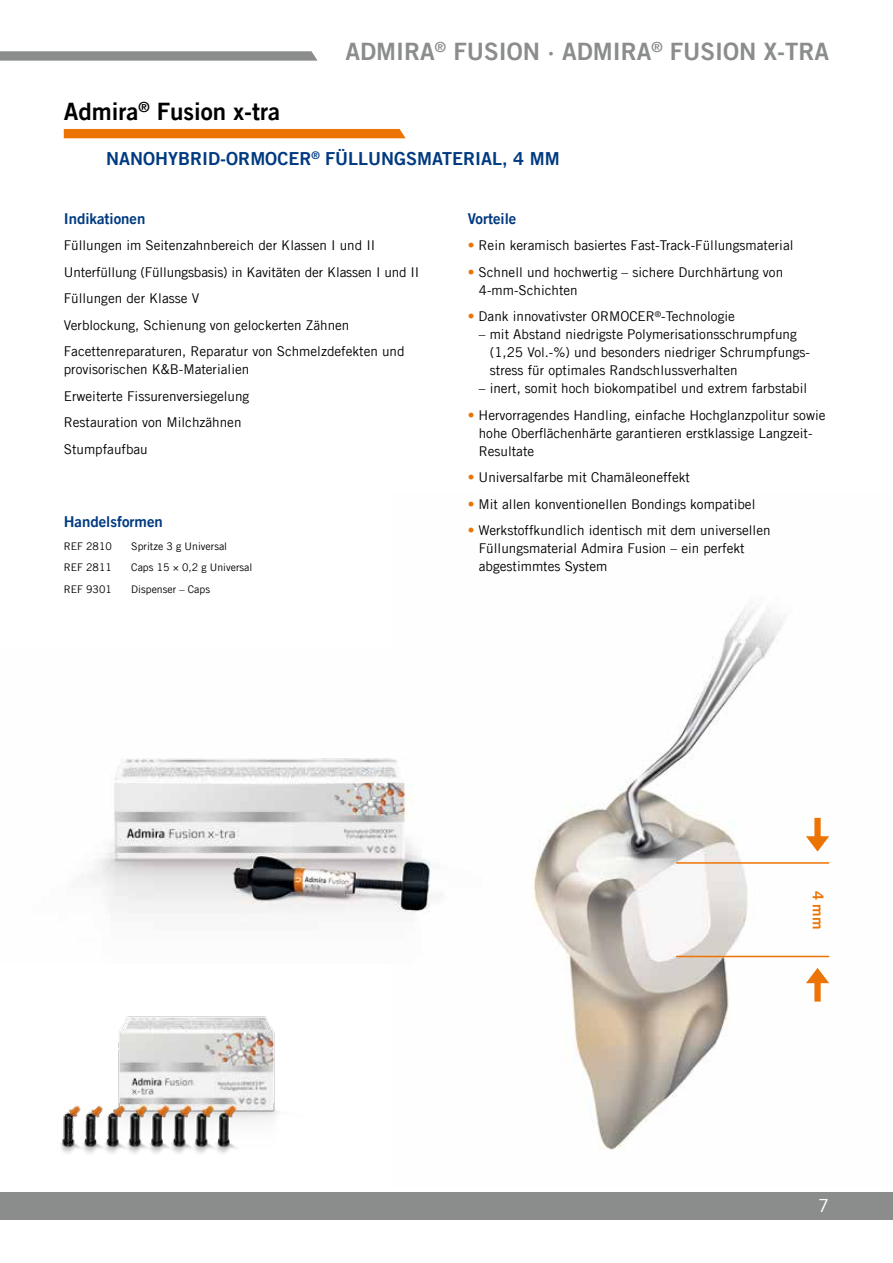
<style>
.page{position:relative;width:893px;height:1263px;background:#fff}
.page>*{position:absolute;margin:0;border:0;box-sizing:border-box;transform-origin:0 0}
.t1{font:24px "Trade Gothic LT Com Bd 2";color:#8b8d8d}
.t2{font:24px "Trade Gothic LT Com Bd 2";color:#000}
.t3{font:18px "Trade Gothic LT Com Bd 2";color:#003a80}
.t4{font:18px "Trade Gothic LT Com";color:#fff}
.t5{font:15px "Trade Gothic LT Com Bd 2";color:#003a80}
.t6{font:15px "Trade Gothic LT Com Bd 2";color:#ec7405}
.t7{font:13.5px/18px "Trade Gothic LT Com";color:#000}
.t8{font:10.5px "Trade Gothic LT Com";color:#000}
.s1{font-family:"Helvetica Neue LTW1 G"}
.s2{color:#ec7405}
</style>
<div class="page">
<div style="left:0;top:1192px;width:893px;height:28px;background:#8b8d8d"></div>
<svg style="left:0;top:51px;width:318px;height:10px;background:#939595"></svg>
<img style="left:532px;top:607px;width:298px;height:543px">
<div style="left:64px;top:129px;width:342px;height:9px;background:#ec7405"></div>
<svg style="left:806px;top:968px;width:23px;height:33px"></svg>
<svg style="left:806px;top:818px;width:23px;height:33px"></svg>
<img style="left:88px;top:758px;width:353px;height:156px">
<img style="left:60px;top:1016px;width:218px;height:138px">
<hr style="left:676px;top:862px;width:153px;height:2px;background:#ec7405">
<hr style="left:676px;top:956px;width:153px;height:1px;background:#ec7405">
<h1 class="t1" style="left:345px;top:37px;width:485px">ADMIRA<sup>®</sup> FUSION · ADMIRA<sup>®</sup> FUSION X-TRA</h1>
<h1 class="t2" style="left:64px;top:97px;width:218px">Admira<sup>®</sup> Fusion x-tra</h1>
<h2 class="t3" style="left:106px;top:147px;width:455px">NANOHYBRID-ORMOCER<sup>®</sup> FÜLLUNGSMATERIAL, 4 MM</h2>
<p class="t5" style="left:64px;top:209px;width:83px">Indikationen</p>
<p class="t7" style="left:64px;top:232px;width:357px;line-height:26.5px">Füllungen im Seitenzahnbereich der Klassen I und II Unterfüllung (Füllungsbasis) in Kavitäten der Klassen I und II Füllungen der Klasse V<br>Verblockung, Schienung von gelockerten Zähnen Facettenreparaturen, Reparatur von Schmelzdefekten und</p>
<p class="t7" style="left:64px;top:356px;width:187px;line-height:26.5px">provisorischen K&amp;B-Materialien<br>Erweiterte Fissurenversiegelung<br>Restauration von Milchzähnen<br>Stumpfaufbau</p>
<p class="t5" style="left:64px;top:512px;width:101px">Handelsformen</p>
<p class="t8" style="left:64px;top:540px;width:50px">REF 2810</p>
<p class="t8" style="left:131px;top:540px;width:97px">Spritze 3 g Universal</p>
<p class="t8" style="left:64px;top:561px;width:50px">REF 2811</p>
<p class="t8" style="left:131px;top:561px;width:123px">Caps 15 <span class="s1">×</span> 0,2 g Universal</p>
<p class="t8" style="left:64px;top:583px;width:50px">REF 9301</p>
<p class="t8" style="left:131px;top:583px;width:80px">Dispenser – Caps</p>
<p class="t5" style="left:468px;top:209px;width:50px">Vorteile</p>
<p class="t7" style="left:468px;top:236px;width:327px"><span class="s2">•</span> Rein keramisch basiertes Fast-Track-Füllungsmaterial</p>
<p class="t7" style="left:479px;top:263px;width:306px;text-indent:-11px"><span class="s2">•</span> Schnell und hochwertig – sichere Durchhärtung von<br>4-mm-Schichten</p>
<p class="t7" style="left:468px;top:307px;width:269px"><span class="s2">•</span> Dank innovativster ORMOCER<sup>®</sup>-Technologie</p>
<p class="t7" style="left:490px;top:325px;width:322px;text-indent:-11px">– mit Abstand niedrigste Polymerisationsschrumpfung (1,25 Vol.-%) und besonders niedriger Schrumpfungs&shy;stress für optimales Randschlussverhalten</p>
<p class="t7" style="left:479px;top:379px;width:330px">– inert, somit hoch biokompatibel und extrem farbstabil</p>
<p class="t7" style="left:479px;top:406px;width:348px;text-indent:-11px"><span class="s2">•</span> Hervorragendes Handling, einfache Hochglanzpolitur sowie hohe Oberflächenhärte garantieren erstklassige Langzeit-<br>Resultate</p>
<p class="t7" style="left:468px;top:468px;width:224px"><span class="s2">•</span> Universalfarbe mit Chamäleoneffekt</p>
<p class="t7" style="left:468px;top:495px;width:289px"><span class="s2">•</span> Mit allen konventionellen Bondings kompatibel</p>
<p class="t7" style="left:479px;top:521px;width:293px;text-indent:-11px"><span class="s2">•</span> Werkstoffkundlich identisch mit dem universellen<br>Füllungsmaterial Admira Fusion – ein perfekt abgestimmtes System</p>
<p class="t6" style="left:827px;top:891px;width:40px;rotate:90deg">4 mm</p>
<h2 class="t4" style="left:818px;top:1195px;width:12px">7</h2>
</div>
